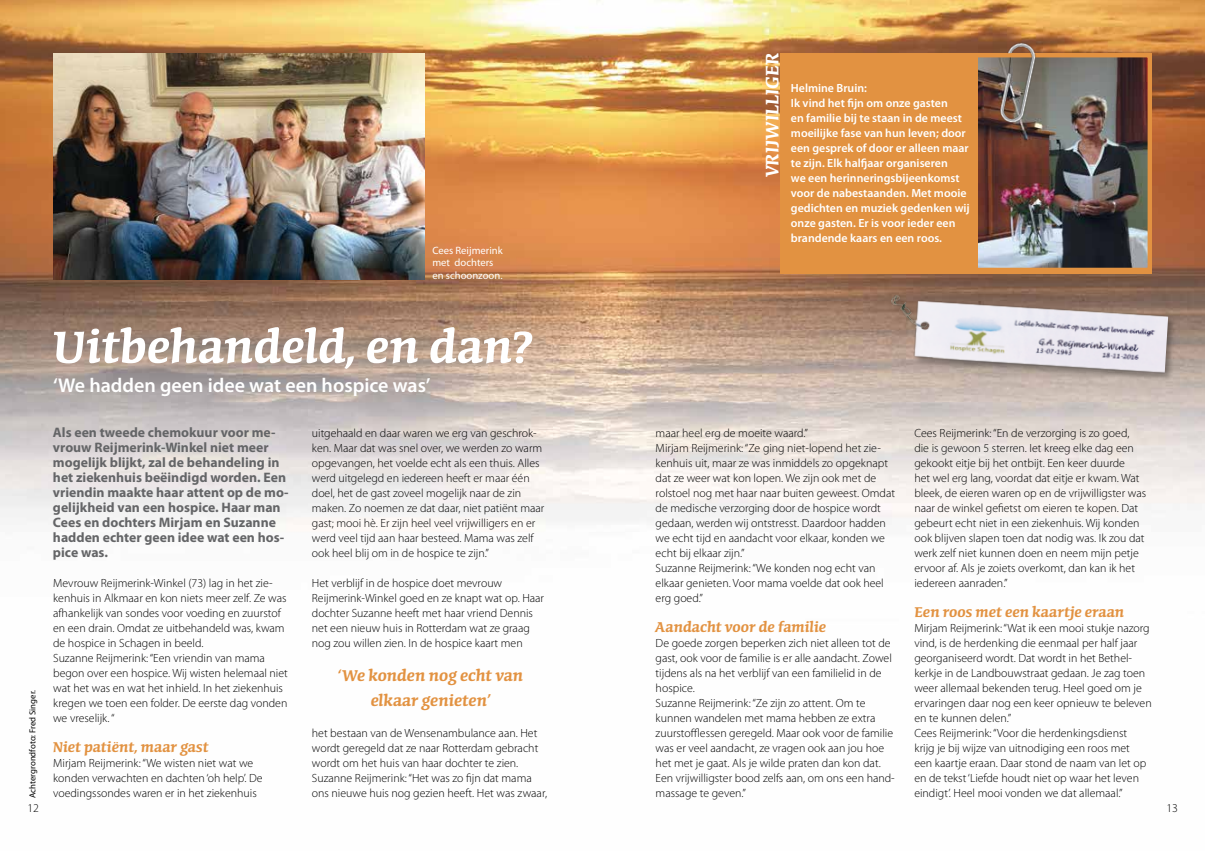
<style>
.page{position:relative;width:1205px;height:851px;background:#fff}
.page>*{position:absolute;margin:0;border:0;box-sizing:border-box;transform-origin:0 0}
.t1{font:600 57.5px "Conga Brava Std";color:#fff}
.t2{font:600 23.12px "Conga Brava Std";color:#fff}
.t3{font:600 20px "Myriad Pro";color:#fff}
.t4{font:600 20px/25px "Conga Brava Std";color:#e29241;text-align:center}
.t5{font:600 18.12px "Conga Brava Std";color:#e29241}
.t6{font:700 13.75px/15px "Myriad Pro";color:#646567}
.t7{font:300 11.88px/15px "Myriad Pro";color:#000}
.t8{font:600 11.88px/15px "Myriad Pro";color:#fff}
.t9{font:10.62px/12.5px "Myriad Pro";color:#fff}
.t10{font:8.75px "Myriad Pro";color:#000}
</style>
<div class="page">
<img style="left:0;top:0;width:1205px;height:525px">
<img style="left:53px;top:53px;width:371px;height:227px">
<div style="left:890px;top:293px;width:287px;height:89px;background:#000;opacity:.35"></div>
<img style="left:880px;top:272px;width:290px;height:132px">
<img style="left:978px;top:58px;width:169px;height:209px">
<div style="left:954px;top:53px;width:198px;height:219px;border:4px solid #e29241"></div>
<div style="left:780px;top:53px;width:198px;height:220px;background:#e29241"></div>
<img style="left:989px;top:39px;width:56px;height:94px">
<p class="t9" style="left:432px;top:244px;width:72px">Cees Reijmerink met dochters en schoonzoon.</p>
<p class="t10" style="left:27px;top:797px;width:109px;rotate:-90deg">Achtergrondfoto: Fred Singer.</p>
<h1 class="t1" style="left:53px;top:319px;width:482px">Uitbehandeld, en dan?</h1>
<h3 class="t3" style="left:53px;top:372px;width:379px">‘We hadden geen idee wat een hospice was’</h3>
<p class="t6" style="left:53px;top:424px;width:237px">Als een tweede chemokuur voor me&shy;vrouw Reijmerink-Winkel niet meer mogelijk blijkt, zal de behandeling in het ziekenhuis beëindigd worden. Een vriendin maakte haar attent op de mo&shy;gelijkheid van een hospice. Haar man Cees en dochters Mirjam en Suzanne hadden echter geen idee wat een hos&shy;pice was.</p>
<p class="t7" style="left:53px;top:575px;width:236px">Mevrouw Reijmerink-Winkel (73) lag in het zie&shy;kenhuis in Alkmaar en kon niets meer zelf. Ze was afhankelijk van sondes voor voeding en zuurstof en een drain. Omdat ze uitbehandeld was, kwam de hospice in Schagen in beeld.<br>Suzanne Reijmerink: “Een vriendin van mama begon over een hospice. Wij wisten helemaal niet wat het was en wat het inhield. In het ziekenhuis kregen we toen een folder. De eerste dag vonden we vreselijk. “</p>
<h3 class="t5" style="left:53px;top:738px;width:157px">Niet patiënt, maar gast</h3>
<p class="t7" style="left:53px;top:755px;width:211px">Mirjam Reijmerink: “We wisten niet wat we konden verwachten en dachten ‘oh help’. De voedingssondes waren er in het ziekenhuis</p>
<p class="t7" style="left:312px;top:425px;width:234px">uitgehaald en daar waren we erg van geschrok&shy;ken. Maar dat was snel over, we werden zo warm opgevangen, het voelde echt als een thuis. Alles werd uitgelegd en iedereen heeft er maar één doel, het de gast zoveel mogelijk naar de zin maken. Zo noemen ze dat daar, niet patiënt maar gast; mooi hè. Er zijn heel veel vrijwilligers en er werd veel tijd aan haar besteed. Mama was zelf ook heel blij om in de hospice te zijn.”</p>
<p class="t7" style="left:312px;top:575px;width:234px">Het verblijf in de hospice doet mevrouw Reijmerink-Winkel goed en ze knapt wat op. Haar dochter Suzanne heeft met haar vriend Dennis net een nieuw huis in Rotterdam wat ze graag nog zou willen zien. In de hospice kaart men</p>
<h3 class="t4" style="left:338px;top:663px;width:187px">‘We konden nog echt van elkaar genieten’</h3>
<p class="t7" style="left:312px;top:725px;width:237px">het bestaan van de Wensenambulance aan. Het wordt geregeld dat ze naar Rotterdam gebracht wordt om het huis van haar dochter te zien.<br>Suzanne Reijmerink: “Het was zo fijn dat mama ons nieuwe huis nog gezien heeft. Het was zwaar,</p>
<h2 class="t2" style="left:761px;top:177px;width:126px;rotate:-90deg">VRIJWILLIGER</h2>
<p class="t8" style="left:791px;top:80px;width:180px">Helmine Bruin:<br>Ik vind het fijn om onze gasten<br>en familie bij te staan in de meest moeilijke fase van hun leven; door een gesprek of door er alleen maar te zijn. Elk halfjaar organiseren<br>we een herinneringsbijeenkomst voor de nabestaanden. Met mooie gedichten en muziek gedenken wij onze gasten. Er is voor ieder een brandende kaars en een roos.</p>
<p class="t7" style="left:656px;top:425px;width:241px">maar heel erg de moeite waard.”<br>Mirjam Reijmerink: “Ze ging niet-lopend het zie&shy;kenhuis uit, maar ze was inmiddels zo opgeknapt dat ze weer wat kon lopen. We zijn ook met de rolstoel nog met haar naar buiten geweest. Omdat de medische verzorging door de hospice wordt gedaan, werden wij ontstresst. Daardoor hadden we echt tijd en aandacht voor elkaar, konden we echt bij elkaar zijn.”<br>Suzanne Reijmerink: “We konden nog echt van elkaar genieten. Voor mama voelde dat ook heel erg goed.”</p>
<h3 class="t5" style="left:656px;top:618px;width:172px">Aandacht voor de familie</h3>
<p class="t7" style="left:656px;top:635px;width:241px">De goede zorgen beperken zich niet alleen tot de gast, ook voor de familie is er alle aandacht. Zowel tijdens als na het verblijf van een familielid in de hospice.<br>Suzanne Reijmerink: “Ze zijn zo attent. Om te kunnen wandelen met mama hebben ze extra zuurstofflessen geregeld. Maar ook voor de familie was er veel aandacht, ze vragen ook aan jou hoe het met je gaat. Als je wilde praten dan kon dat.<br>Een vrijwilligster bood zelfs aan, om ons een hand&shy;massage te geven.”</p>
<p class="t7" style="left:914px;top:425px;width:233px">Cees Reijmerink: “En de verzorging is zo goed, die is gewoon 5 sterren. Iet kreeg elke dag een gekookt eitje bij het ontbijt. Een keer duurde<br>het wel erg lang, voordat dat eitje er kwam. Wat bleek, de eieren waren op en de vrijwilligster was naar de winkel gefietst om eieren te kopen. Dat gebeurt echt niet in een ziekenhuis. Wij konden ook blijven slapen toen dat nodig was. Ik zou dat werk zelf niet kunnen doen en neem mijn petje ervoor af. Als je zoiets overkomt, dan kan ik het iedereen aanraden.”</p>
<h3 class="t5" style="left:914px;top:603px;width:211px">Een roos met een kaartje eraan</h3>
<p class="t7" style="left:914px;top:620px;width:239px">Mirjam Reijmerink: “Wat ik een mooi stukje nazorg vind, is de herdenking die eenmaal per half jaar georganiseerd wordt. Dat wordt in het Bethel&shy;kerkje in de Landbouwstraat gedaan. Je zag toen weer allemaal bekenden terug. Heel goed om je ervaringen daar nog een keer opnieuw te beleven en te kunnen delen.”<br>Cees Reijmerink: “Voor die herdenkingsdienst<br>krijg je bij wijze van uitnodiging een roos met<br>een kaartje eraan. Daar stond de naam van Iet op en de tekst ‘Liefde houdt niet op waar het leven eindigt’. Heel mooi vonden we dat allemaal.”</p>
<p class="t7" style="left:27px;top:800px;width:13px">12</p>
<p class="t7" style="left:1166px;top:800px;width:13px">13</p>
</div>
